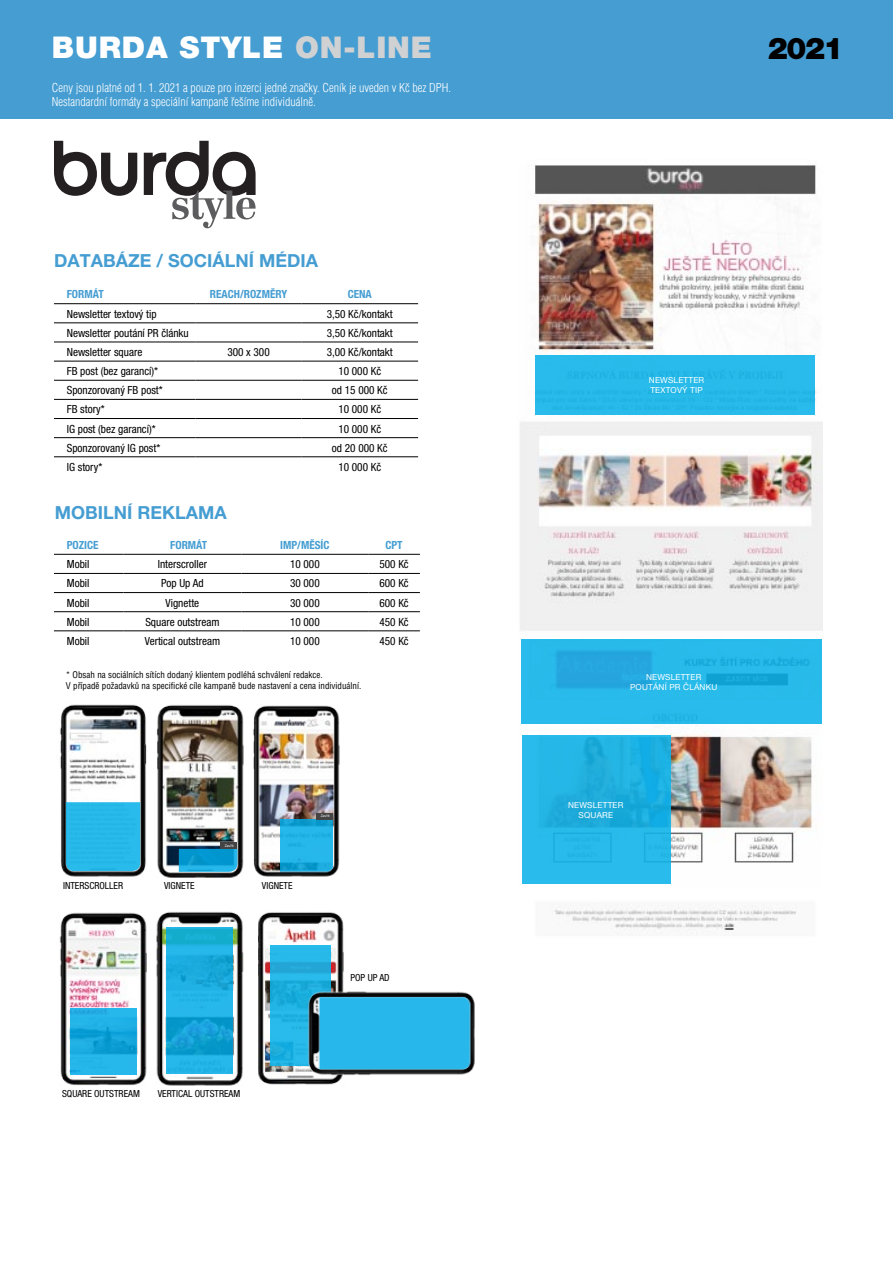
<style>
.page{position:relative;width:893px;height:1263px;background:#fff}
.page>*{position:absolute;margin:0;border:0;box-sizing:border-box;transform-origin:0 0}
.t1{font:900 30px "Helvetica Neue CE";letter-spacing:.03em;color:#fff}
.t2{font:900 30px "Helvetica Neue CE";color:#000}
.t3{font:700 18px "Helvetica Neue CE";color:#459dd2}
.t4{font:300 condensed 12px/14.4px "Helvetica CE";color:#fff}
.t5{font:11.25px "Helvetica Neue Cond CE";color:#000}
.t6{font:700 11.25px "Helvetica Neue Cond CE";color:#459dd2}
.t7{font:9.75px "Helvetica Neue Cond CE";color:#000}
.t8{font:condensed 9px/10.8px "Helvetica CE";color:#000}
.t9{font:8.25px/9.9px "Helvetica Neue";letter-spacing:.02em;color:#fff;text-align:center}
.t10{font:3.75px "Myriad Pro";color:#fff}
.s1{color:#d0d1d2}
</style>
<div class="page">
<svg style="left:54px;top:141px;width:83px;height:55px"></svg>
<svg style="left:144px;top:141px;width:112px;height:87px"></svg>
<hr style="left:54px;top:303px;width:142px;height:1px;background:#000">
<hr style="left:196px;top:303px;width:105px;height:1px;background:#000">
<hr style="left:301px;top:303px;width:117px;height:1px;background:#000">
<hr style="left:54px;top:322px;width:142px;height:1px;background:#000">
<hr style="left:196px;top:322px;width:105px;height:1px;background:#000">
<hr style="left:301px;top:322px;width:117px;height:1px;background:#000">
<hr style="left:54px;top:342px;width:142px;height:1px;background:#000">
<hr style="left:196px;top:342px;width:105px;height:1px;background:#000">
<hr style="left:301px;top:342px;width:117px;height:1px;background:#000">
<hr style="left:54px;top:361px;width:142px;height:1px;background:#000">
<hr style="left:196px;top:361px;width:105px;height:1px;background:#000">
<hr style="left:301px;top:361px;width:117px;height:1px;background:#000">
<hr style="left:54px;top:380px;width:142px;height:1px;background:#000">
<hr style="left:196px;top:380px;width:105px;height:1px;background:#000">
<hr style="left:301px;top:380px;width:117px;height:1px;background:#000">
<hr style="left:54px;top:399px;width:142px;height:1px;background:#000">
<hr style="left:196px;top:399px;width:105px;height:1px;background:#000">
<hr style="left:301px;top:399px;width:117px;height:1px;background:#000">
<hr style="left:54px;top:418px;width:142px;height:1px;background:#000">
<hr style="left:196px;top:418px;width:105px;height:1px;background:#000">
<hr style="left:301px;top:418px;width:117px;height:1px;background:#000">
<hr style="left:54px;top:437px;width:142px;height:1px;background:#000">
<hr style="left:196px;top:437px;width:105px;height:1px;background:#000">
<hr style="left:301px;top:437px;width:117px;height:1px;background:#000">
<hr style="left:54px;top:456px;width:142px;height:1px;background:#000">
<hr style="left:196px;top:456px;width:105px;height:1px;background:#000">
<hr style="left:301px;top:456px;width:117px;height:1px;background:#000">
<hr style="left:54px;top:554px;width:69px;height:1px;background:#000">
<hr style="left:123px;top:554px;width:119px;height:1px;background:#000">
<hr style="left:242px;top:554px;width:126px;height:1px;background:#000">
<hr style="left:368px;top:554px;width:52px;height:1px;background:#000">
<hr style="left:54px;top:573px;width:69px;height:1px;background:#000">
<hr style="left:123px;top:573px;width:119px;height:1px;background:#000">
<hr style="left:242px;top:573px;width:126px;height:1px;background:#000">
<hr style="left:368px;top:573px;width:52px;height:1px;background:#000">
<hr style="left:54px;top:592px;width:69px;height:1px;background:#000">
<hr style="left:123px;top:592px;width:119px;height:1px;background:#000">
<hr style="left:242px;top:592px;width:126px;height:1px;background:#000">
<hr style="left:368px;top:592px;width:52px;height:1px;background:#000">
<hr style="left:54px;top:611px;width:69px;height:1px;background:#000">
<hr style="left:123px;top:611px;width:119px;height:1px;background:#000">
<hr style="left:242px;top:611px;width:126px;height:1px;background:#000">
<hr style="left:368px;top:611px;width:52px;height:1px;background:#000">
<hr style="left:54px;top:630px;width:69px;height:1px;background:#000">
<hr style="left:123px;top:630px;width:119px;height:1px;background:#000">
<hr style="left:242px;top:630px;width:126px;height:1px;background:#000">
<hr style="left:368px;top:630px;width:52px;height:1px;background:#000">
<div style="left:0;top:0;width:893px;height:118px;background:#459dd2"></div>
<img style="left:520px;top:165px;width:302px;height:770px">
<svg style="left:522px;top:735px;width:148px;height:148px;fill:#25b7e7"></svg>
<div style="left:535px;top:355px;width:280px;height:59px;background:#27bbea"></div>
<svg style="left:521px;top:639px;width:301px;height:84px;fill:#28bbea"></svg>
<img style="left:258px;top:912px;width:86px;height:173px">
<svg style="left:270px;top:945px;width:60px;height:121px;fill:#24b5e5"></svg>
<img style="left:60px;top:704px;width:87px;height:173px">
<div style="left:66px;top:802px;width:74px;height:69px;background:#27bae9"></div>
<img style="left:156px;top:705px;width:88px;height:173px">
<svg style="left:179px;top:849px;width:58px;height:23px"></svg>
<div style="left:220px;top:842px;width:17px;height:7px;background:#444"></div>
<img style="left:253px;top:705px;width:87px;height:172px">
<img style="left:306px;top:989px;width:169px;height:87px">
<img style="left:59px;top:912px;width:87px;height:174px">
<svg style="left:70px;top:1008px;width:67px;height:66px;fill:#21b1e6"></svg>
<img style="left:156px;top:912px;width:88px;height:174px">
<svg style="left:166px;top:927px;width:67px;height:147px"></svg>
<h1 class="t1" style="left:52px;top:31px;width:379px">BURDA STYLE <span class="s1">ON-LINE</span></h1>
<h1 class="t2" style="left:768px;top:32px;width:77px">2021</h1>
<p class="t4" style="left:52px;top:81px;width:401px">Ceny jsou platné od 1. 1. 2021 a pouze pro inzerci jedné značky. Ceník je uveden v Kč bez DPH.<br>Nestandardní formáty a speciální kampaně řešíme individuálně.</p>
<h2 class="t3" style="left:54px;top:250px;width:170px">DATABÁZE / SOCIÁLNÍ</h2>
<h2 class="t3" style="left:259px;top:250px;width:60px">MÉDIA</h2>
<p class="t6" style="left:67px;top:288px;width:39px">FORMÁT</p>
<p class="t6" style="left:210px;top:288px;width:79px">REACH/ROZMĚRY</p>
<p class="t6" style="left:348px;top:288px;width:26px">CENA</p>
<p class="t5" style="left:67px;top:307px;width:91px">Newsletter textový tip</p>
<p class="t5" style="left:327px;top:307px;width:68px">3,50 Kč/kontakt</p>
<p class="t5" style="left:67px;top:327px;width:124px">Newsletter poutání PR článku</p>
<p class="t5" style="left:327px;top:327px;width:68px">3,50 Kč/kontakt</p>
<p class="t5" style="left:67px;top:346px;width:77px">Newsletter square</p>
<p class="t5" style="left:227px;top:346px;width:44px">300 x 300</p>
<p class="t5" style="left:327px;top:346px;width:68px">3,00 Kč/kontakt</p>
<p class="t5" style="left:67px;top:365px;width:93px">FB post (bez garancí)*</p>
<p class="t5" style="left:338px;top:365px;width:44px">10 000 Kč</p>
<p class="t5" style="left:67px;top:384px;width:98px">Sponzorovaný FB post*</p>
<p class="t5" style="left:332px;top:384px;width:57px">od 15 000 Kč</p>
<p class="t5" style="left:67px;top:403px;width:40px">FB story*</p>
<p class="t5" style="left:338px;top:403px;width:44px">10 000 Kč</p>
<p class="t5" style="left:67px;top:422px;width:90px">IG post (bez garancí)*</p>
<p class="t5" style="left:338px;top:422px;width:44px">10 000 Kč</p>
<p class="t5" style="left:67px;top:441px;width:95px">Sponzorovaný IG post*</p>
<p class="t5" style="left:332px;top:441px;width:57px">od 20 000 Kč</p>
<p class="t5" style="left:67px;top:461px;width:37px">IG story*</p>
<p class="t5" style="left:338px;top:461px;width:44px">10 000 Kč</p>
<h2 class="t3" style="left:55px;top:502px;width:59px">MOBILNÍ</h2>
<h2 class="t3" style="left:138px;top:502px;width:91px">REKLAMA</h2>
<p class="t6" style="left:67px;top:538px;width:33px">POZICE</p>
<p class="t6" style="left:170px;top:538px;width:39px">FORMÁT</p>
<p class="t6" style="left:280px;top:538px;width:51px">IMP/MĚSÍC</p>
<p class="t6" style="left:385px;top:538px;width:19px">CPT</p>
<p class="t5" style="left:67px;top:558px;width:24px">Mobil</p>
<p class="t5" style="left:158px;top:558px;width:51px">Interscroller</p>
<p class="t5" style="left:290px;top:558px;width:31px">10 000</p>
<p class="t5" style="left:379px;top:558px;width:31px">500 Kč</p>
<p class="t5" style="left:67px;top:577px;width:24px">Mobil</p>
<p class="t5" style="left:161px;top:577px;width:44px">Pop Up Ad</p>
<p class="t5" style="left:290px;top:577px;width:31px">30 000</p>
<p class="t5" style="left:379px;top:577px;width:31px">600 Kč</p>
<p class="t5" style="left:67px;top:596px;width:24px">Mobil</p>
<p class="t5" style="left:166px;top:596px;width:35px">Vignette</p>
<p class="t5" style="left:290px;top:596px;width:31px">30 000</p>
<p class="t5" style="left:379px;top:596px;width:31px">600 Kč</p>
<p class="t5" style="left:67px;top:615px;width:24px">Mobil</p>
<p class="t5" style="left:145px;top:615px;width:76px">Square outstream</p>
<p class="t5" style="left:290px;top:615px;width:31px">10 000</p>
<p class="t5" style="left:379px;top:615px;width:31px">450 Kč</p>
<p class="t5" style="left:67px;top:635px;width:24px">Mobil</p>
<p class="t5" style="left:145px;top:635px;width:77px">Vertical outstream</p>
<p class="t5" style="left:290px;top:635px;width:31px">10 000</p>
<p class="t5" style="left:379px;top:635px;width:31px">450 Kč</p>
<p class="t8" style="left:66px;top:670px;width:297px">* Obsah na sociálních sítích dodaný klientem podléhá schválení redakce.<br>V případě požadavků na specifické cíle kampaně bude nastavení a cena individuální.</p>
<p class="t7" style="left:63px;top:880px;width:59px">INTERSCROLLEr</p>
<p class="t10" style="left:225px;top:843px;width:11px">Zavřít</p>
<p class="t7" style="left:164px;top:881px;width:10px">Vignete</p>
<p class="t7" style="left:262px;top:881px;width:10px">Vignete</p>
<p class="t10" style="left:321px;top:814px;width:11px">Zavřít</p>
<p class="t7" style="left:351px;top:972px;width:41px">Pop up ad</p>
<p class="t7" style="left:62px;top:1088px;width:16px">Square</p>
<p class="t7" style="left:94px;top:1088px;width:6px">outstream</p>
<p class="t7" style="left:158px;top:1088px;width:10px">Vertical</p>
<p class="t7" style="left:195px;top:1088px;width:6px">outstream</p>
<p class="t9" style="left:649px;top:376px;width:57px;text-align:left">NEWSLETTER<br>TEXTOVÝ TI P</p>
<p class="t9" style="left:630px;top:672px;width:89px">NEWSLETTER<br>POUTÁNÍ PR ČLÁNKU</p>
<p class="t9" style="left:568px;top:800px;width:57px">NEWSLETTER<br>SQUARE</p>
</div>
